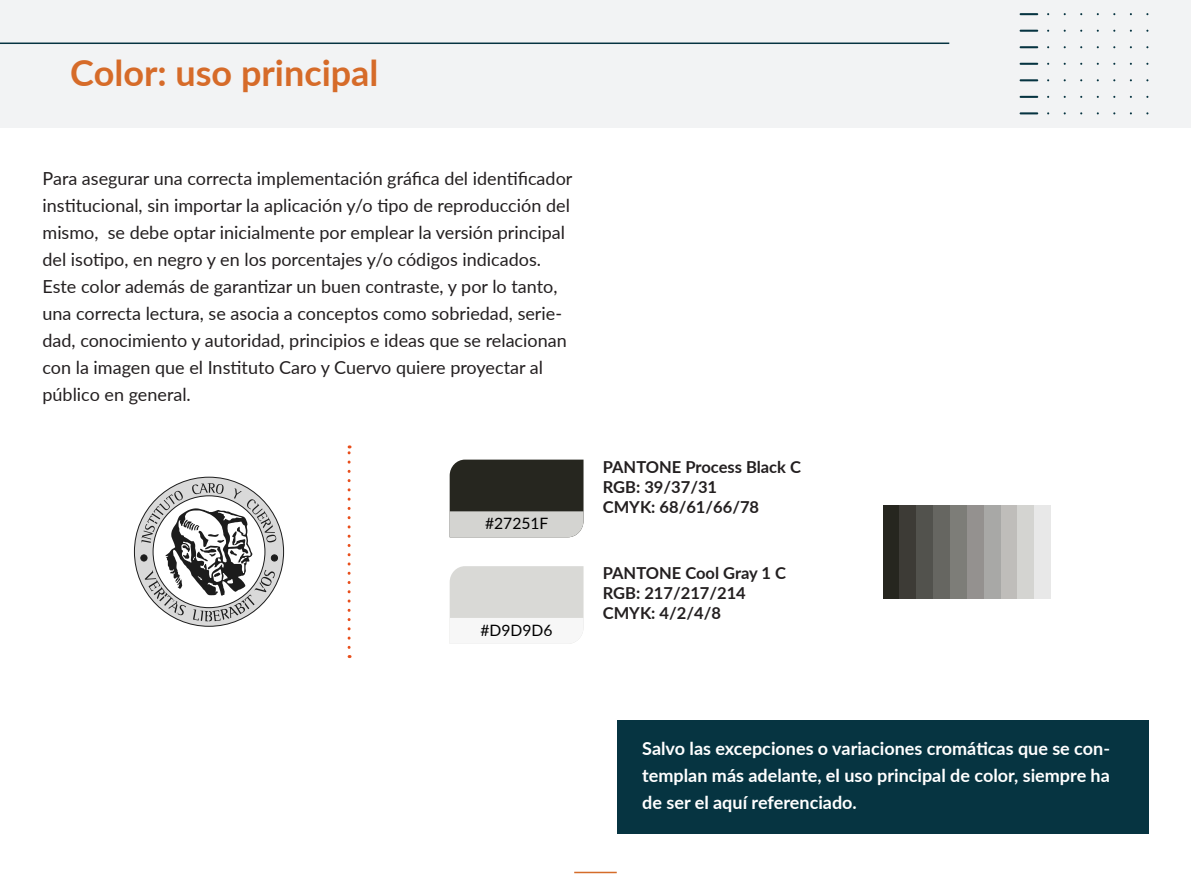
<style>
.page{position:relative;width:1191px;height:893px;background:#fff}
.page>*{position:absolute;margin:0;border:0;box-sizing:border-box;transform-origin:0 0}
.t1{font:700 36px "Lato";color:#d66b29}
.t2{font:18px/27px "Lato";color:#231f20}
.t3{font:700 18px/27px "Lato";color:#fff;text-align:justify}
.t4{font:700 16.5px "Lato";color:#231f20}
.t5{font:15.6px "Lato";color:#000}
</style>
<div class="page">
<div style="left:0;top:0;width:1191px;height:128px;background:#f2f3f4"></div>
<svg style="left:1019px;top:13px;width:19px;height:2px"></svg>
<svg style="left:1019px;top:30px;width:19px;height:2px"></svg>
<svg style="left:1019px;top:46px;width:19px;height:2px"></svg>
<svg style="left:1019px;top:63px;width:19px;height:2px"></svg>
<svg style="left:1019px;top:79px;width:19px;height:2px"></svg>
<svg style="left:1019px;top:96px;width:19px;height:2px"></svg>
<svg style="left:1019px;top:112px;width:19px;height:2px"></svg>
<hr style="left:574px;top:872px;width:43px;height:1px;background:#d56c29">
<hr style="left:0;top:43px;width:949px;height:1px;background:#063441">
<svg style="left:134px;top:477px;width:149px;height:149px"></svg>
<div style="left:271px;top:555px;width:7px;height:6px;border:1px solid #1c1c1c;border-radius:50%"></div>
<svg style="left:141px;top:483px;width:136px;height:138px"></svg>
<svg style="left:450px;top:460px;width:133px;height:77px;background:#60605b"></svg>
<svg style="left:450px;top:566px;width:133px;height:78px"></svg>
<div style="left:617px;top:720px;width:531px;height:114px;background:#063441"></div>
<svg style="left:347px;top:445px;width:3px;height:202px"></svg>
<div style="left:882px;top:505px;width:17px;height:94px;background:#26261f"></div>
<div style="left:899px;top:505px;width:17px;height:94px;background:#3d3b36"></div>
<div style="left:916px;top:505px;width:17px;height:94px;background:#52524d"></div>
<div style="left:933px;top:505px;width:17px;height:94px;background:#666661"></div>
<div style="left:950px;top:505px;width:17px;height:94px;background:#7d7d78"></div>
<div style="left:967px;top:505px;width:16px;height:94px;background:#94918f"></div>
<div style="left:983px;top:505px;width:17px;height:94px;background:#a8a8a6"></div>
<div style="left:1000px;top:505px;width:17px;height:94px;background:#bfbdba"></div>
<div style="left:1017px;top:505px;width:17px;height:94px;background:#d4d4d1"></div>
<div style="left:1034px;top:505px;width:17px;height:94px;background:#e8e8e8"></div>
<p class="t1" style="left:70px;top:47px;width:310px">Color: uso principal</p>
<p class="t2" style="left:43px;top:164px;width:531px">Para asegurar una correcta implementación gráfica del identificador institucional, sin importar la aplicación y/o tipo de reproducción del mismo, se debe optar inicialmente por emplear la versión principal del isotipo, en negro y en los porcentajes y/o códigos indicados.<br>Este color además de garantizar un buen contraste, y por lo tanto, una correcta lectura, se asocia a conceptos como sobriedad, serie&shy;dad, conocimiento y autoridad, principios e ideas que se relacionan con la imagen que el Instituto Caro y Cuervo quiere proyectar al público en general.</p>
<p class="t5" style="left:485px;top:512px;width:65px">#27251F</p>
<p class="t5" style="left:480px;top:619px;width:74px">#D9D9D6</p>
<p class="t4" style="left:603px;top:455px;width:200px">PANTONE Process Black C</p>
<p class="t4" style="left:603px;top:475px;width:116px">RGB: 39/37/31</p>
<p class="t4" style="left:603px;top:494px;width:158px">CMYK: 68/61/66/78</p>
<p class="t4" style="left:603px;top:561px;width:185px">PANTONE Cool Gray 1 C</p>
<p class="t4" style="left:603px;top:581px;width:145px">RGB: 217/217/214</p>
<p class="t4" style="left:603px;top:601px;width:120px">CMYK: 4/2/4/8</p>
<p class="t3" style="left:642px;top:734px;width:469px">Salvo las excepciones o variaciones cromáticas que se con&shy;templan más adelante, el uso principal de color, siempre ha de ser el aquí referenciado.</p>
</div>
